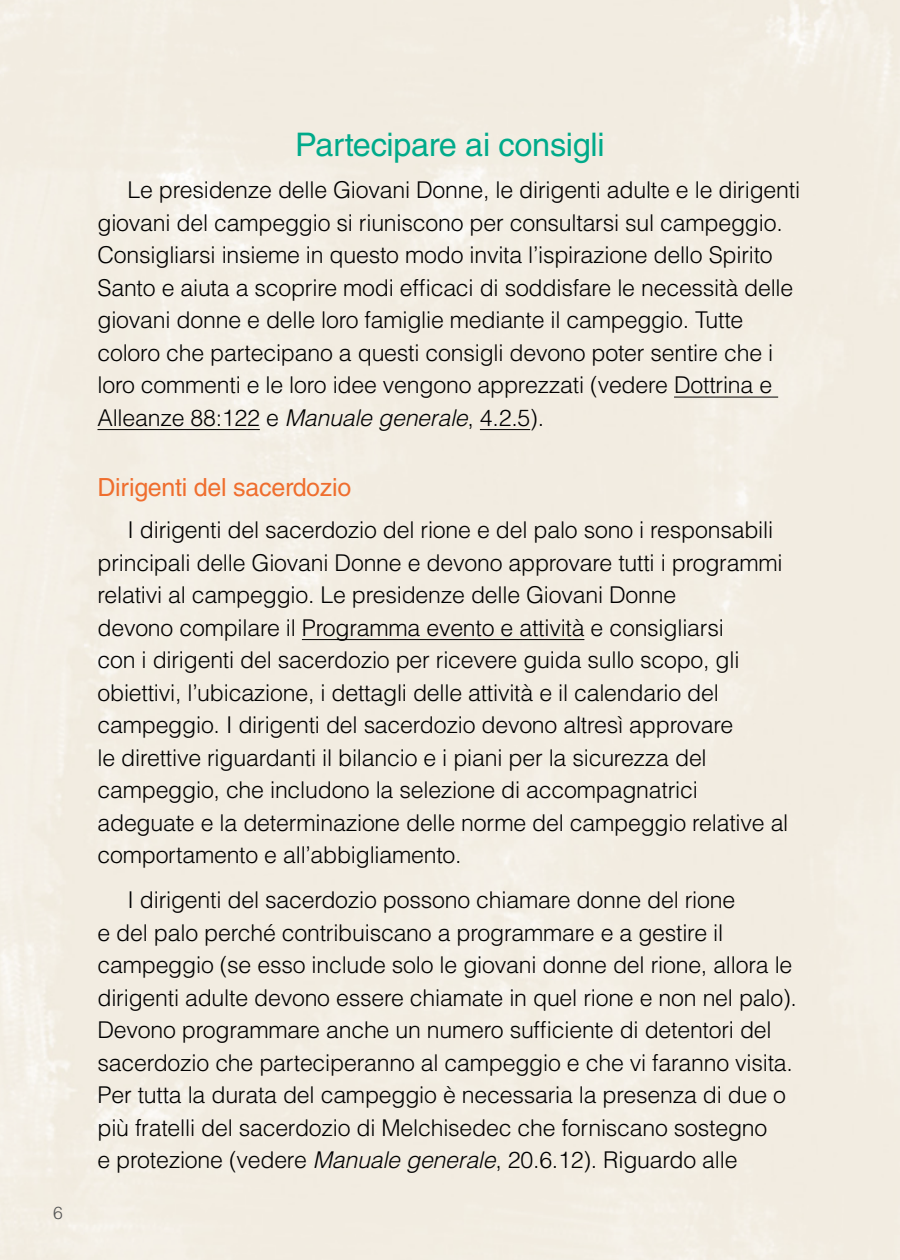
<style>
.page{position:relative;width:900px;height:1260px;background:#fff}
.page>*{position:absolute;margin:0;border:0;box-sizing:border-box;transform-origin:0 0}
.t1{font:32.5px "Helveticalds Lat";letter-spacing:-.01em;color:#00aa8a}
.t2{font:25px "Helveticalds Lat";letter-spacing:-.01em;color:#ef6e2e}
.p3_first{font:300 23px/32.5px "Helveticalds Lat";letter-spacing:-.01em;color:#000}
.p3{font:300 23px/32.5px "Helveticalds Lat";letter-spacing:-.01em;color:#000}
.p2_first{font:300 23px/32.5px "Helveticalds Lat";letter-spacing:-.01em;color:#000}
.t3{font:300 17.5px "Helveticalds Lat";color:#535454}
.s1{font-style:italic}
</style>
<div class="page">
<hr style="left:674px;top:397px;width:104px;height:1px;background:#000">
<hr style="left:98px;top:429px;width:162px;height:1px;background:#000">
<hr style="left:480px;top:429px;width:50px;height:1px;background:#000">
<hr style="left:302px;top:639px;width:282px;height:1px;background:#000">
<p class="t3" style="left:53px;top:1199px;width:11px">6</p>
<p class="t1" style="left:295px;top:119px;width:311px">Partecipare ai consigli</p>
<p class="p2_first" style="left:98px;top:173px;width:704px;text-indent:30px">Le presidenze delle Giovani Donne, le dirigenti adulte e le dirigenti giovani del campeggio si riuniscono per consultarsi sul campeggio.<br>Consigliarsi insieme in questo modo invita l’ispirazione dello Spirito Santo e aiuta a scoprire modi efficaci di soddisfare le necessità delle giovani donne e delle loro famiglie mediante il campeggio. Tutte coloro che partecipano a questi consigli devono poter sentire che i loro commenti e le loro idee vengono apprezzati (vedere Dottrina e Alleanze 88:122 e <span class="s1">Manuale generale</span>, 4.2.5).</p>
<p class="t2" style="left:98px;top:467px;width:255px">Dirigenti del sacerdozio</p>
<p class="p3_first" style="left:98px;top:513px;width:692px;text-indent:30px">I dirigenti del sacerdozio del rione e del palo sono i responsabili principali delle Giovani Donne e devono approvare tutti i programmi relativi al campeggio. Le presidenze delle Giovani Donne<br>devono compilare il Programma evento e attività e consigliarsi<br>con i dirigenti del sacerdozio per ricevere guida sullo scopo, gli obiettivi, l’ubicazione, i dettagli delle attività e il calendario del campeggio. I dirigenti del sacerdozio devono altresì approvare<br>le direttive riguardanti il bilancio e i piani per la sicurezza del campeggio, che includono la selezione di accompagnatrici adeguate e la determinazione delle norme del campeggio relative al comportamento e all’abbigliamento.</p>
<p class="p3" style="left:98px;top:883px;width:701px;text-indent:30px">I dirigenti del sacerdozio possono chiamare donne del rione<br>e del palo perché contribuiscano a programmare e a gestire il campeggio (se esso include solo le giovani donne del rione, allora le dirigenti adulte devono essere chiamate in quel rione e non nel palo).<br>Devono programmare anche un numero sufficiente di detentori del sacerdozio che parteciperanno al campeggio e che vi faranno visita.<br>Per tutta la durata del campeggio è necessaria la presenza di due o più fratelli del sacerdozio di Melchisedec che forniscano sostegno<br>e protezione (vedere <span class="s1">Manuale generale</span>, 20.6.12). Riguardo alle</p>
</div>
